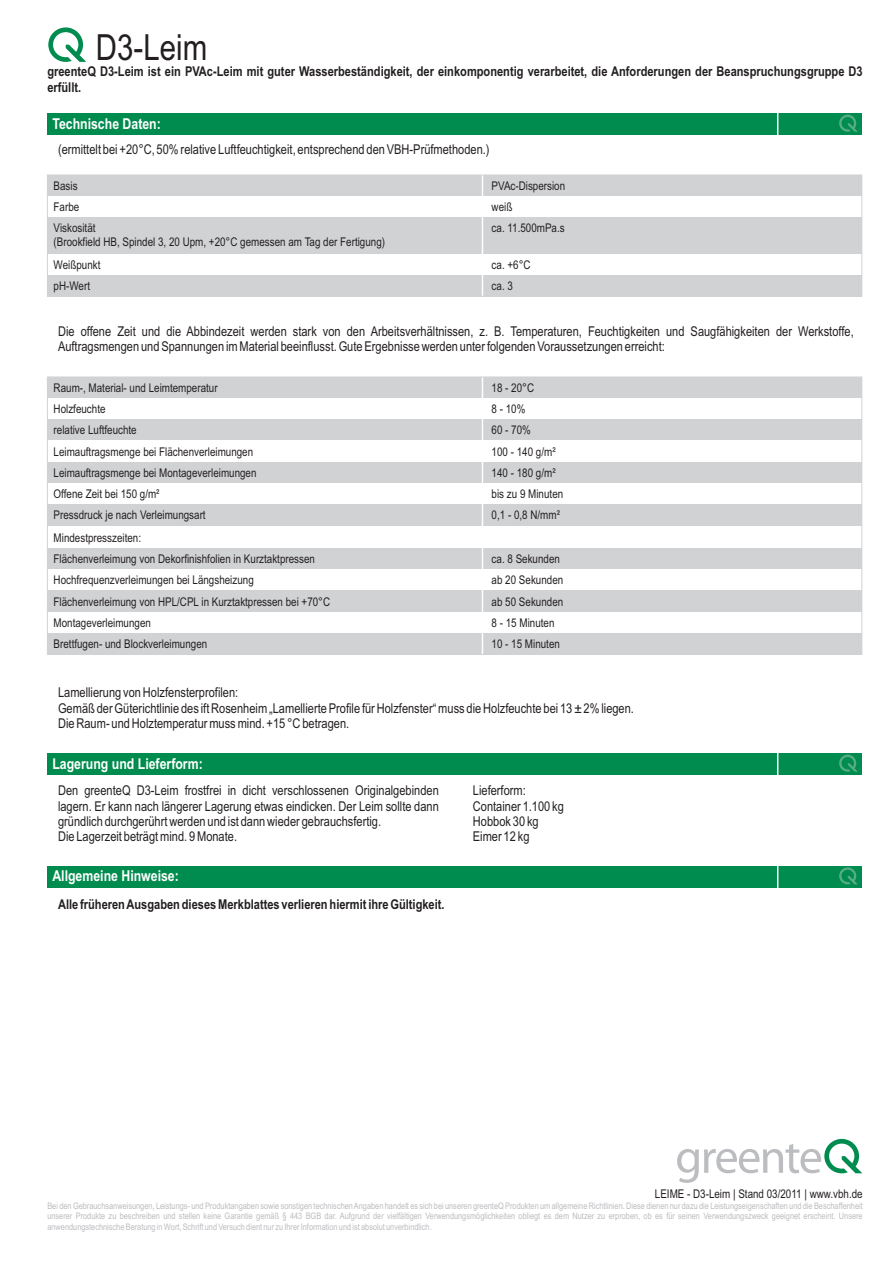
<style>
.page{position:relative;width:893px;height:1263px;background:#fff}
.page>*{position:absolute;margin:0;border:0;box-sizing:border-box;transform-origin:0 0}
.t1{font:36px "Arial Narrow";color:#231f20}
.t2{font:700 15px "Arial Narrow";color:#fff}
.t3{font:13.5px/15.3px "Arial Narrow";color:#231f20}
.t4{font:700 13.5px/15.5px "Arial Narrow";color:#231f20}
.t5{font:12px/21.3px "Arial Narrow";color:#231f20}
.t6{font:9px/10.2px "Arial Narrow";color:#bcbdc0;text-align:justify}
</style>
<div class="page">
<div style="left:47px;top:866px;width:815px;height:21px;background:#008c4e"></div>
<svg style="left:839px;top:867px;width:19px;height:17px"></svg>
<svg style="left:777px;top:866px;width:1px;height:21px"></svg>
<svg style="left:677px;top:1139px;width:185px;height:44px"></svg>
<div style="left:47px;top:753px;width:815px;height:21px;background:#008c4e"></div>
<svg style="left:839px;top:755px;width:19px;height:17px"></svg>
<hr style="left:777px;top:751px;width:1px;height:30px;background:#fff">
<div style="left:47px;top:113px;width:815px;height:22px;background:#008c4e"></div>
<div style="left:47px;top:175px;width:815px;height:21px;background:#d1d2d4"></div>
<div style="left:47px;top:377px;width:815px;height:21px;background:#d1d2d4"></div>
<div style="left:47px;top:419px;width:815px;height:22px;background:#d1d2d4"></div>
<div style="left:47px;top:462px;width:815px;height:21px;background:#d1d2d4"></div>
<div style="left:47px;top:504px;width:815px;height:22px;background:#d1d2d4"></div>
<div style="left:47px;top:548px;width:815px;height:21px;background:#d1d2d4"></div>
<div style="left:47px;top:591px;width:815px;height:21px;background:#d1d2d4"></div>
<div style="left:47px;top:633px;width:815px;height:21px;background:#d1d2d4"></div>
<div style="left:47px;top:275px;width:815px;height:21px;background:#d1d2d4"></div>
<div style="left:47px;top:217px;width:815px;height:37px;background:#d1d2d4"></div>
<svg style="left:839px;top:115px;width:19px;height:17px"></svg>
<hr style="left:777px;top:109px;width:1px;height:30px;background:#fff">
<hr style="left:482px;top:175px;width:1px;height:121px;background:#fff">
<hr style="left:482px;top:377px;width:1px;height:277px;background:#fff">
<svg style="left:48px;top:27px;width:38px;height:35px"></svg>
<h1 class="t1" style="left:96px;top:34px;width:113px">D3-Leim</h1>
<p class="t4" style="left:47px;top:65px;width:817px">greenteQ D3-Leim ist ein PVAc-Leim mit guter Wasserbeständigkeit, der einkomponentig verarbeitet, die Anforderungen der Beanspruchungsgruppe D3 erfüllt.</p>
<p class="t2" style="left:52px;top:118px;width:110px">Technische Daten:</p>
<p class="t3" style="left:58px;top:143px;width:433px">(ermittelt bei +20°C, 50% relative Luftfeuchtigkeit, entsprechend den VBH-Prüfmethoden.)</p>
<p class="t5" style="left:54px;top:176px;width:26px">Basis</p>
<p class="t5" style="left:54px;top:197px;width:27px">Farbe</p>
<p class="t5" style="left:492px;top:176px;width:75px">PVAc-Dispersion</p>
<p class="t5" style="left:492px;top:197px;width:22px">weiß</p>
<p class="t5" style="left:54px;top:222px;width:333px;line-height:13.6px">Viskosität<br>(Brookfield HB, Spindel 3, 20 Upm, +20°C gemessen am Tag der Fertigung)</p>
<p class="t5" style="left:492px;top:219px;width:75px">ca. 11.500mPa.s</p>
<p class="t5" style="left:54px;top:255px;width:48px">Weißpunkt</p>
<p class="t5" style="left:54px;top:276px;width:38px">pH-Wert</p>
<p class="t5" style="left:492px;top:255px;width:40px">ca. +6°C</p>
<p class="t5" style="left:492px;top:276px;width:23px">ca. 3</p>
<p class="t3" style="left:58px;top:325px;width:797px">Die offene Zeit und die Abbindezeit werden stark von den Arbeitsverhältnissen, z. B. Temperaturen, Feuchtigkeiten und Saugfähigkeiten der Werkstoffe,<br>Auftragsmengen und Spannungen im Material beeinflusst. Gute Ergebnisse werden unter folgenden Voraussetzungen erreicht:</p>
<p class="t5" style="left:54px;top:378px;width:278px">Raum-, Material- und Leimtemperatur<br>Holzfeuchte<br>relative Luftfeuchte<br>Leimauftragsmenge bei Flächenverleimungen Leimauftragsmenge bei Montageverleimungen<br>Offene Zeit bei 150 g/m²<br>Pressdruck je nach Verleimungsart<br>Mindestpresszeiten:<br>Flächenverleimung von Dekorfinishfolien in Kurztaktpressen Hochfrequenzverleimungen bei Längsheizung Flächenverleimung von HPL/CPL in Kurztaktpressen bei +70°C Montageverleimungen<br>Brettfugen- und Blockverleimungen</p>
<p class="t5" style="left:492px;top:378px;width:73px">18 - 20°C<br>8 - 10%<br>60 - 70%<br>100 - 140 g/m²<br>140 - 180 g/m² bis zu 9 Minuten<br>0,1 - 0,8 N/mm²</p>
<p class="t5" style="left:492px;top:549px;width:73px">ca. 8 Sekunden ab 20 Sekunden ab 50 Sekunden<br>8 - 15 Minuten<br>10 - 15 Minuten</p>
<p class="t3" style="left:58px;top:686px;width:577px">Lamellierung von Holzfensterprofilen:<br>Gemäß der Güterichtlinie des ift Rosenheim „Lamellierte Profile für Holzfenster“ muss die Holzfeuchte bei 13 ± 2% liegen.<br>Die Raum- und Holztemperatur muss mind. +15 °C betragen.</p>
<p class="t2" style="left:52px;top:758px;width:152px">Lagerung und Lieferform:</p>
<p class="t3" style="left:58px;top:784px;width:382px">Den greenteQ D3-Leim frostfrei in dicht verschlossenen Originalgebinden</p>
<p class="t3" style="left:473px;top:784px;width:54px">Lieferform:</p>
<p class="t3" style="left:58px;top:799px;width:382px">lagern. Er kann nach längerer Lagerung etwas eindicken. Der Leim sollte dann</p>
<p class="t3" style="left:473px;top:799px;width:93px">Container 1.100 kg</p>
<p class="t3" style="left:58px;top:815px;width:325px">gründlich durchgerührt werden und ist dann wieder gebrauchsfertig.</p>
<p class="t3" style="left:473px;top:815px;width:67px">Hobbok 30 kg</p>
<p class="t3" style="left:58px;top:830px;width:181px">Die Lagerzeit beträgt mind. 9 Monate.</p>
<p class="t3" style="left:473px;top:830px;width:58px">Eimer 12 kg</p>
<p class="t2" style="left:52px;top:870px;width:128px">Allgemeine Hinweise:</p>
<p class="t4" style="left:58px;top:897px;width:388px">Alle früheren Ausgaben dieses Merkblattes verlieren hiermit ihre Gültigkeit.</p>
<p class="t5" style="left:655px;top:1184px;width:209px">LEIME - D3-Leim | Stand 03/2011 | www.vbh.de</p>
<p class="t6" style="left:47px;top:1202px;width:817px">Bei den Gebrauchsanweisungen, Leistungs- und Produktangaben sowie sonstigen technischen Angaben handelt es sich bei unseren greenteQ Produkten um allgemeine Richtlinien. Diese dienen nur dazu die Leistungseigenschaften und die Beschaffenheit unserer Produkte zu beschreiben und stellen keine Garantie gemäß § 443 BGB dar. Aufgrund der vielfältigen Verwendungsmöglichkeiten obliegt es dem Nutzer zu erproben, ob es für seinen Verwendungszweck geeignet erscheint. Unsere anwendungstechnische Beratung in Wort, Schrift und Versuch dient nur zu Ihrer Information und ist absolut unverbindlich.</p>
</div>
